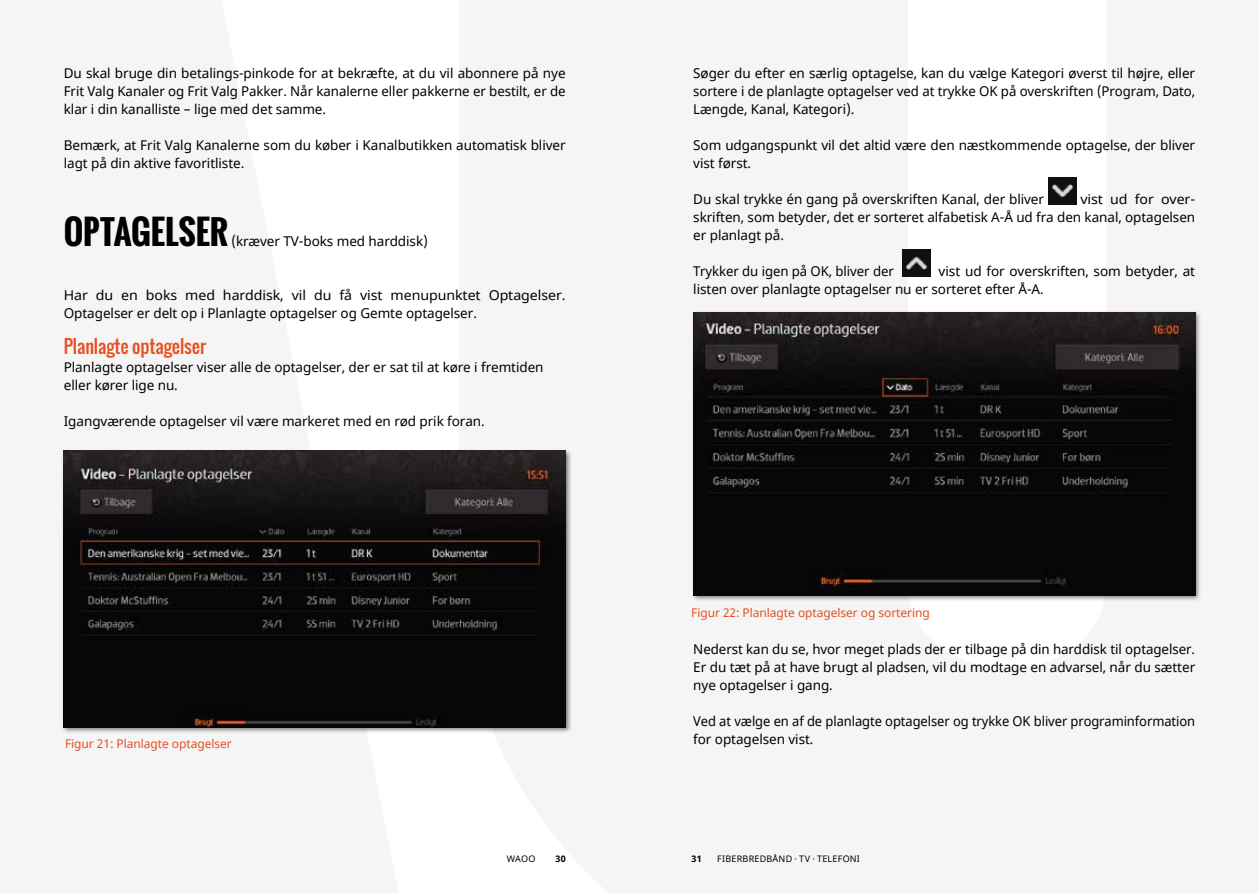
<style>
.page{position:relative;width:1259px;height:893px;background:#fff}
.page>*{position:absolute;margin:0;border:0;box-sizing:border-box;transform-origin:0 0}
.t1{font:700 33px "Oswald";letter-spacing:-.005em;color:#000}
.t2{font:18px "Oswald";letter-spacing:-.005em;color:#e94e1d}
.t3{font:13.5px/18px "Noto Sans";letter-spacing:-.005em;color:#000}
.t4{font:13.5px/18px "Noto Sans";letter-spacing:-.005em;color:#000;scale:1.05 1}
.t5{font:13.5px/18px "Noto Sans";letter-spacing:-.005em;color:#000;scale:.96 1}
.t6{font:12px "Noto Sans";letter-spacing:-.005em;color:#e94e1d}
.t7{font:9px "Noto Sans";letter-spacing:.025em;color:#000}
.t8{font:700 9px "Noto Sans";color:#000}
</style>
<div class="page">
<div style="left:61px;top:449px;width:511px;height:285px;background:#000;opacity:.5"></div>
<img style="left:64px;top:451px;width:502px;height:276px">
<img style="left:1048px;top:178px;width:28px;height:26px">
<img style="left:902px;top:250px;width:28px;height:26px">
<div style="left:690px;top:310px;width:511px;height:292px;background:#000;opacity:.5"></div>
<img style="left:693px;top:313px;width:502px;height:282px">
<p class="t3" style="left:64px;top:65px;width:503px;text-align:justify">Du skal bruge din betalings-pinkode for at bekræfte, at du vil abonnere på nye Frit Valg Kanaler og Frit Valg Pakker. Når kanalerne eller pakkerne er bestilt, er de klar i din kanalliste – lige med det samme.</p>
<p class="t3" style="left:64px;top:137px;width:503px">Bemærk, at Frit Valg Kanalerne som du køber i Kanalbutikken automatisk bliver lagt på din aktive favoritliste.</p>
<h1 class="t1" style="left:64px;top:207px;width:166px">OPTAGELSER</h1>
<p class="t3" style="left:231px;top:233px;width:198px">(kræver TV-boks med harddisk)</p>
<p class="t4" style="left:64px;top:287px;width:479px">Har du en boks med harddisk, vil du få vist menupunktet Optagelser.<br>Optagelser er delt op i Planlagte optagelser og Gemte optagelser.</p>
<h2 class="t2" style="left:64px;top:333px;width:144px">Planlagte optagelser</h2>
<p class="t3" style="left:64px;top:359px;width:481px">Planlagte optagelser viser alle de optagelser, der er sat til at køre i fremtiden eller kører lige nu.</p>
<p class="t3" style="left:64px;top:413px;width:422px">Igangværende optagelser vil være markeret med en rød prik foran.</p>
<p class="t6" style="left:65px;top:736px;width:168px">Figur 21: Planlagte optagelser</p>
<p class="t3" style="left:693px;top:65px;width:503px;text-align:justify">Søger du efter en særlig optagelse, kan du vælge Kategori øverst til højre, eller sortere i de planlagte optagelser ved at trykke OK på overskriften (Program, Dato, Længde, Kanal, Kategori).</p>
<p class="t3" style="left:693px;top:137px;width:503px">Som udgangspunkt vil det altid være den næstkommende optagelse, der bliver vist først.</p>
<p class="t3" style="left:693px;top:191px;width:352px">Du skal trykke én gang på overskriften Kanal, der bliver</p>
<p class="t4" style="left:693px;top:191px;width:479px;text-align:justify;text-indent:387px">vist ud for over&shy;skriften, som betyder, det er sorteret alfabetisk A-Å ud fra den kanal, optagelsen er planlagt på.</p>
<p class="t3" style="left:693px;top:263px;width:202px">Trykker du igen på OK, bliver der</p>
<p class="t3" style="left:693px;top:263px;width:503px;text-indent:245px">vist ud for overskriften, som betyder, at listen over planlagte optagelser nu er sorteret efter Å-A.</p>
<p class="t6" style="left:691px;top:604px;width:240px">Figur 22: Planlagte optagelser og sortering</p>
<p class="t3" style="left:693px;top:641px;width:503px;text-align:justify">Nederst kan du se, hvor meget plads der er tilbage på din harddisk til optagelser.<br>Er du tæt på at have brugt al pladsen, vil du modtage en advarsel, når du sætter nye optagelser i gang.</p>
<p class="t5" style="left:693px;top:713px;width:524px">Ved at vælge en af de planlagte optagelser og trykke OK bliver programinformation for optagelsen vist.</p>
<p class="t7" style="left:507px;top:852px;width:30px">WAOO</p>
<p class="t8" style="left:555px;top:852px;width:12px">30</p>
<p class="t8" style="left:691px;top:852px;width:12px">31</p>
<p class="t7" style="left:717px;top:852px;width:144px">FIBERBREDBÅND · TV · TELEFONI</p>
</div>
